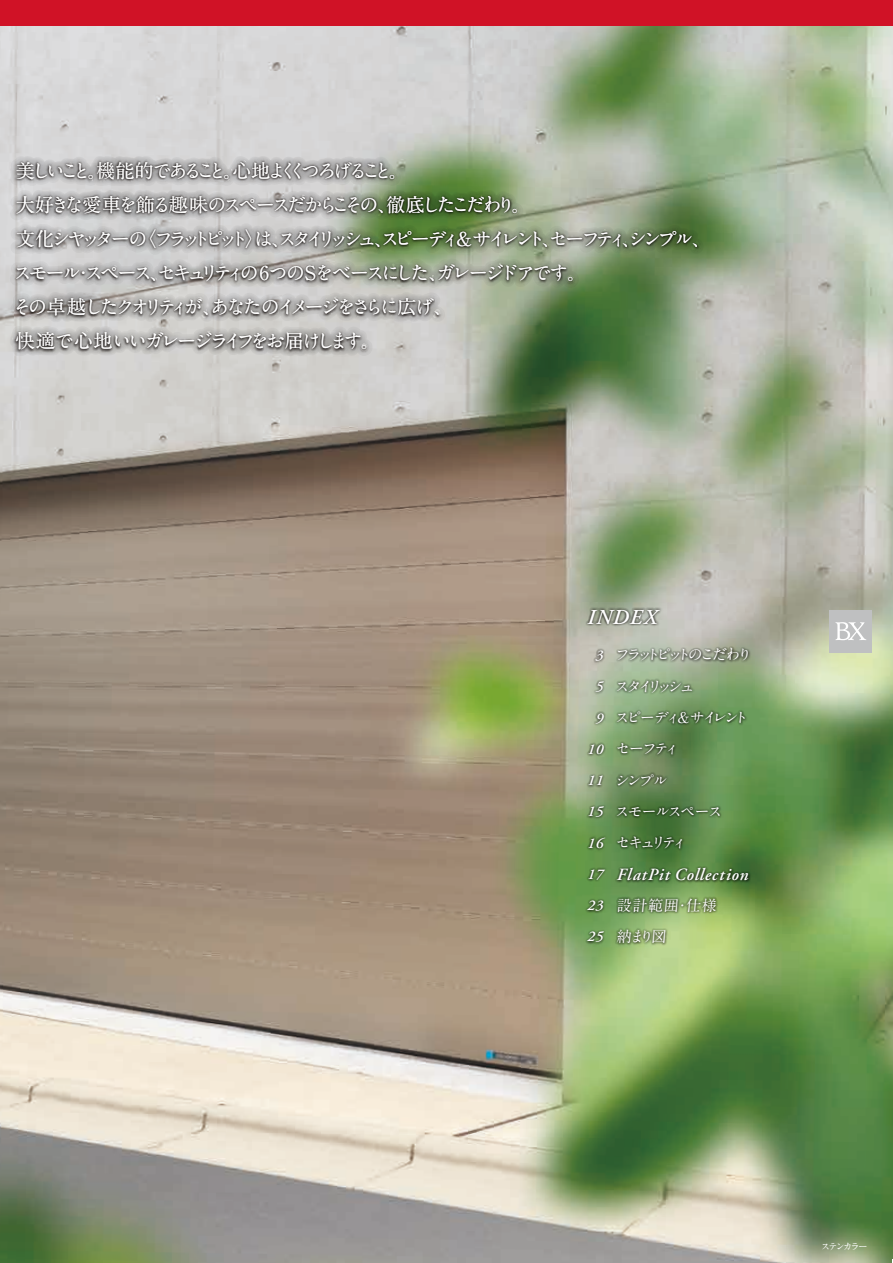
<style>
.page{position:relative;width:893px;height:1263px;background:#fff}
.page>*{position:absolute;margin:0;border:0;box-sizing:border-box;transform-origin:0 0}
.t1{font:italic 600 21.3px "Adobe Garamond";letter-spacing:.05em;color:#fff}
.t2{font:700 19.2px/34px "A1 Mincho Std";letter-spacing:-.185em;color:#fff}
.t3{font:italic 600 17.1px "Adobe Garamond";letter-spacing:.04em;color:#fff}
.t4{font:700 14.85px/31.3px "A1 Mincho Std";color:#fff}
.t5{font:italic 600 14.85px/31.2px "Adobe Garamond";letter-spacing:.04em;color:#fff;text-align:center}
.t6{font:700 9.6px "A1 Mincho Std";letter-spacing:-.235em;color:#fff}
</style>
<div class="page">
<img style="left:0;top:26px;width:892px;height:1237px">
<div style="left:829px;top:610px;width:42px;height:43px;background:#bfc0c1"></div>
<svg style="left:835px;top:622px;width:31px;height:18px"></svg>
<div style="left:0;top:0;width:892px;height:26px;background:#d01226"></div>
<img style="left:0;top:195px;width:1px;height:114px">
<svg style="left:3px;top:150px;width:707px;height:213px;background:#b8bfb3"></svg>
<div style="left:355px;top:339px;width:17px;height:17px;border:13px solid #ababac;border-radius:50%"></div>
<img style="left:12px;top:158px;width:692px;height:197px">
<img style="left:582px;top:602px;width:171px;height:347px">
<p class="t2" style="left:13px;top:151px;width:699px">美しいこと。機能的であること。心地よくくつろげること。<br>大好きな愛車を飾る趣味のスペースだからこその、徹底したこだわり。<br>文化シヤッターの〈フラットピット〉は、スタイリッシュ、スピーディ＆サイレント、セーフティ、シンプル、スモール・スペース、セキュリティの 6つのSをベースにした、ガレージドアです。<br>その卓越したクオリティが、あなたのイメージをさらに広げ、<br>快適で心地いいガレージライフをお届けします。</p>
<p class="t1" style="left:586px;top:605px;width:71px">INDEX</p>
<p class="t4" style="left:614px;top:637px;width:140px">フラットピットのこだわりスタイリッシュ<br>スピーディ＆サイレントセーフティ<br>シンプル<br>スモールスペース<br>セキュリティ</p>
<p class="t5" style="left:586px;top:640px;width:17px">3<br>5<br>9<br>10<br>11<br>15<br>16<br>17<br>23<br>25</p>
<p class="t3" style="left:616px;top:865px;width:133px">FlatPit Collection</p>
<p class="t4" style="left:616px;top:887px;width:103px">設計範囲・仕様納まり図</p>
<p class="t6" style="left:820px;top:1239px;width:48px">ステンカラー</p>
</div>
